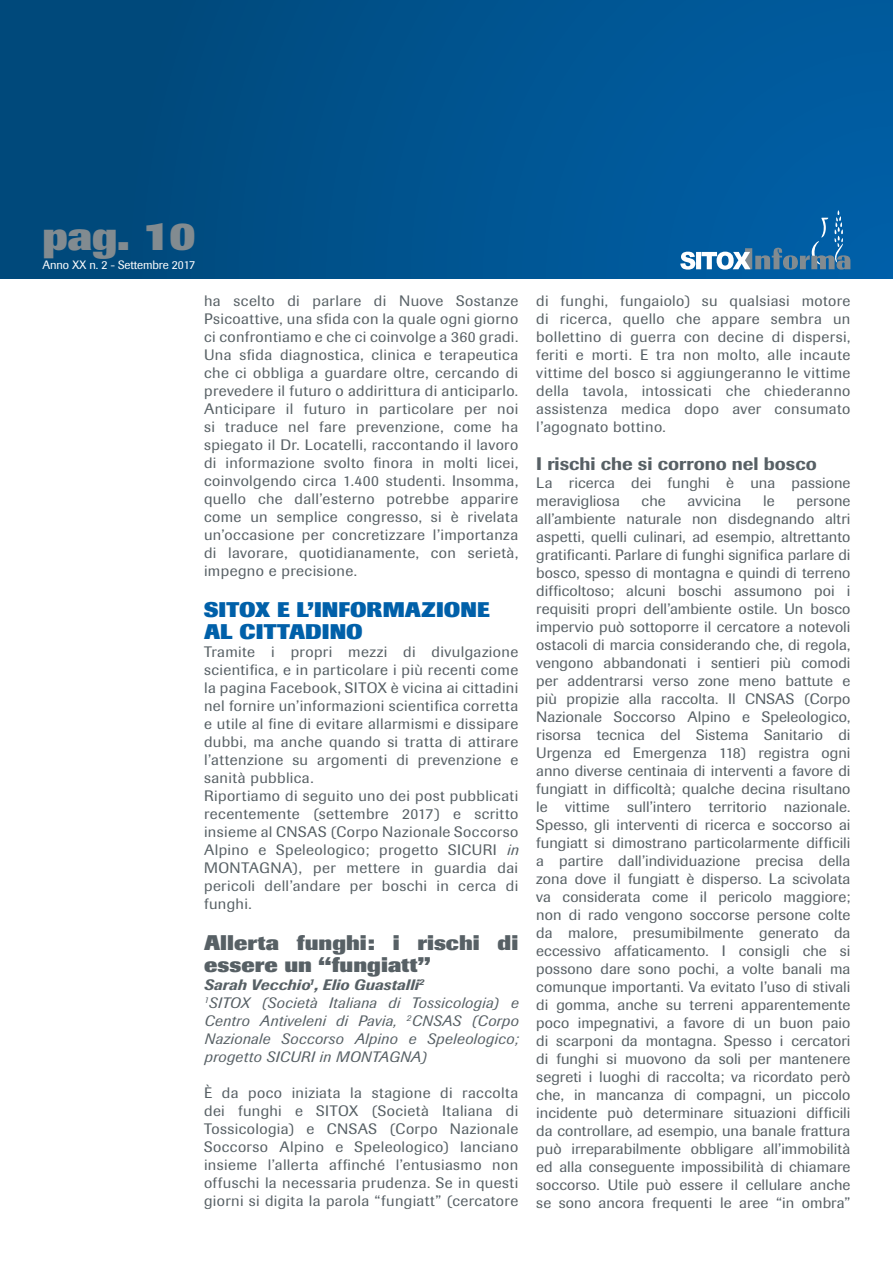
<style>
.page{position:relative;width:893px;height:1263px;background:#fff}
.page>*{position:absolute;margin:0;border:0;box-sizing:border-box;transform-origin:0 0}
.t1{font:800 40.5px "Imago";color:#828b90}
.t2{font:800 21px/22.5px "Imago";color:#576065;scale:1.05 1}
.t3{font:800 21px/22.5px "Imago";color:#0060a9;scale:1.05 1}
.t4{font:500 18px "Imago";color:#576065;scale:1.05 1}
.t5{font:15px/18px "Imago";letter-spacing:.025em;color:#576065;text-align:justify;scale:1.05 1}
.t6{font:italic 15px/18px "Imago";letter-spacing:.025em;color:#576065;scale:1.05 1}
.t7{font:15px/18px "Imago";letter-spacing:.005em;color:#576065;scale:1.05 1}
.t8{font:15px "Imago";color:#576065;scale:1.05 1}
.t9{font:12px "Imago";letter-spacing:-.01em;color:#fff}
.s1{font-style:italic}
.s2{font-weight:500}
</style>
<div class="page">
<div style="left:0;top:0;width:893px;height:278px;background:linear-gradient(to right,#004777,#005fa5)"></div>
<svg style="left:680px;top:210px;width:170px;height:60px;background:#2570a9"></svg>
<h1 class="t1" style="left:43px;top:212px;width:155px">pag. 10</h1>
<p class="t9" style="left:43px;top:258px;width:154px">Anno XX n. 2 - Settembre 2017</p>
<p class="t5" style="left:204px;top:292px;width:301px">ha scelto di parlare di Nuove Sostanze Psicoattive, una sfida con la quale ogni giorno ci confrontiamo e che ci coinvolge a 360 gradi.<br>Una sfida diagnostica, clinica e terapeutica che ci obbliga a guardare oltre, cercando di prevedere il futuro o addirittura di anticiparlo.<br>Anticipare il futuro in particolare per noi si traduce nel fare prevenzione, come ha spiegato il Dr. Locatelli, raccontando il lavoro di informazione svolto finora in molti licei, coinvolgendo circa 1.400 studenti. Insomma, quello che dall’esterno potrebbe apparire come un semplice congresso, si è rivelata un’occasione per concretizzare l’importanza di lavorare, quotidianamente, con serietà, impegno e precisione.</p>
<h2 class="t3" style="left:204px;top:598px;width:274px">SITOX E L’INFORMAZIONE<br>AL CITTADINO</h2>
<p class="t5" style="left:204px;top:643px;width:301px;text-align:left">Tramite i propri mezzi di divulgazione scientifica, e in particolare i più recenti come la pagina Facebook, SITOX è vicina ai cittadini nel fornire un’informazioni scientifica corretta e utile al fine di evitare allarmismi e dissipare dubbi, ma anche quando si tratta di attirare l’attenzione su argomenti di prevenzione e sanità pubblica.<br>Riportiamo di seguito uno dei post pubblicati recentemente (settembre 2017) e scritto insieme al CNSAS (Corpo Nazionale Soccorso Alpino e Speleologico; progetto SICURI <span class="s1">in </span>MONTAGNA), per mettere in guardia dai pericoli dell’andare per boschi in cerca di funghi.</p>
<h2 class="t2" style="left:204px;top:931px;width:301px">Allerta funghi: i rischi di essere un “fungiatt”</h2>
<p class="t6" style="left:204px;top:976px;width:301px"><span class="s2">Sarah Vecchio</span><sup>1</sup><span class="s2">, Elio Guastalli</span><sup>2<br></sup><sup>1</sup>SITOX (Società Italiana di Tossicologia) e Centro Antiveleni di Pavia, <sup>2</sup>CNSAS (Corpo Nazionale Soccorso Alpino e Speleologico; progetto SICURI in MONTAGNA)</p>
<p class="t5" style="left:204px;top:1084px;width:301px">È da poco iniziata la stagione di raccolta dei funghi e SITOX (Società Italiana di Tossicologia) e CNSAS (Corpo Nazionale Soccorso Alpino e Speleologico) lanciano insieme l’allerta affinché l’entusiasmo non offuschi la necessaria prudenza. Se in questi giorni si digita la parola “fungiatt” (cercatore</p>
<p class="t5" style="left:536px;top:292px;width:301px">di funghi, fungaiolo) su qualsiasi motore di ricerca, quello che appare sembra un bollettino di guerra con decine di dispersi, feriti e morti. E tra non molto, alle incaute vittime del bosco si aggiungeranno le vittime della tavola, intossicati che chiederanno assistenza medica dopo aver consumato l’agognato bottino.</p>
<p class="t4" style="left:536px;top:452px;width:269px">I rischi che si corrono nel bosco</p>
<p class="t7" style="left:536px;top:473px;width:301px">La ricerca dei funghi è una passione meravigliosa</p>
<p class="t5" style="left:642px;top:491px;width:24px">che</p>
<p class="t8" style="left:687px;top:492px;width:53px">avvicina</p>
<p class="t5" style="left:763px;top:491px;width:12px">le</p>
<p class="t5" style="left:536px;top:491px;width:301px;text-indent:260px">persone all’ambiente naturale non disdegnando altri aspetti, quelli culinari, ad esempio, altrettanto gratificanti. Parlare di funghi significa parlare di bosco, spesso di montagna e quindi di terreno difficoltoso; alcuni boschi assumono poi i requisiti propri dell’ambiente ostile. Un bosco impervio può sottoporre il cercatore a notevoli ostacoli di marcia considerando che, di regola, vengono abbandonati i sentieri più comodi per addentrarsi verso zone meno battute e più propizie alla raccolta. Il CNSAS (Corpo Nazionale Soccorso Alpino e Speleologico, risorsa tecnica del Sistema Sanitario di Urgenza ed Emergenza 118) registra ogni anno diverse centinaia di interventi a favore di fungiatt in difficoltà; qualche decina risultano le vittime sull’intero territorio nazionale.<br>Spesso, gli interventi di ricerca e soccorso ai fungiatt si dimostrano particolarmente difficili a partire dall’individuazione precisa della zona dove il fungiatt è disperso. La scivolata va considerata come il pericolo maggiore; non di rado vengono soccorse persone colte da malore, presumibilmente generato da eccessivo affaticamento. I consigli che si possono dare sono pochi, a volte banali ma comunque importanti. Va evitato l’uso di stivali di gomma, anche su terreni apparentemente poco impegnativi, a favore di un buon paio di scarponi da montagna. Spesso i cercatori di funghi si muovono da soli per mantenere segreti i luoghi di raccolta; va ricordato però che, in mancanza di compagni, un piccolo incidente può determinare situazioni difficili da controllare, ad esempio, una banale frattura può irreparabilmente obbligare all’immobilità ed alla conseguente impossibilità di chiamare soccorso. Utile può essere il cellulare anche se sono ancora frequenti le aree “in ombra”</p>
</div>
